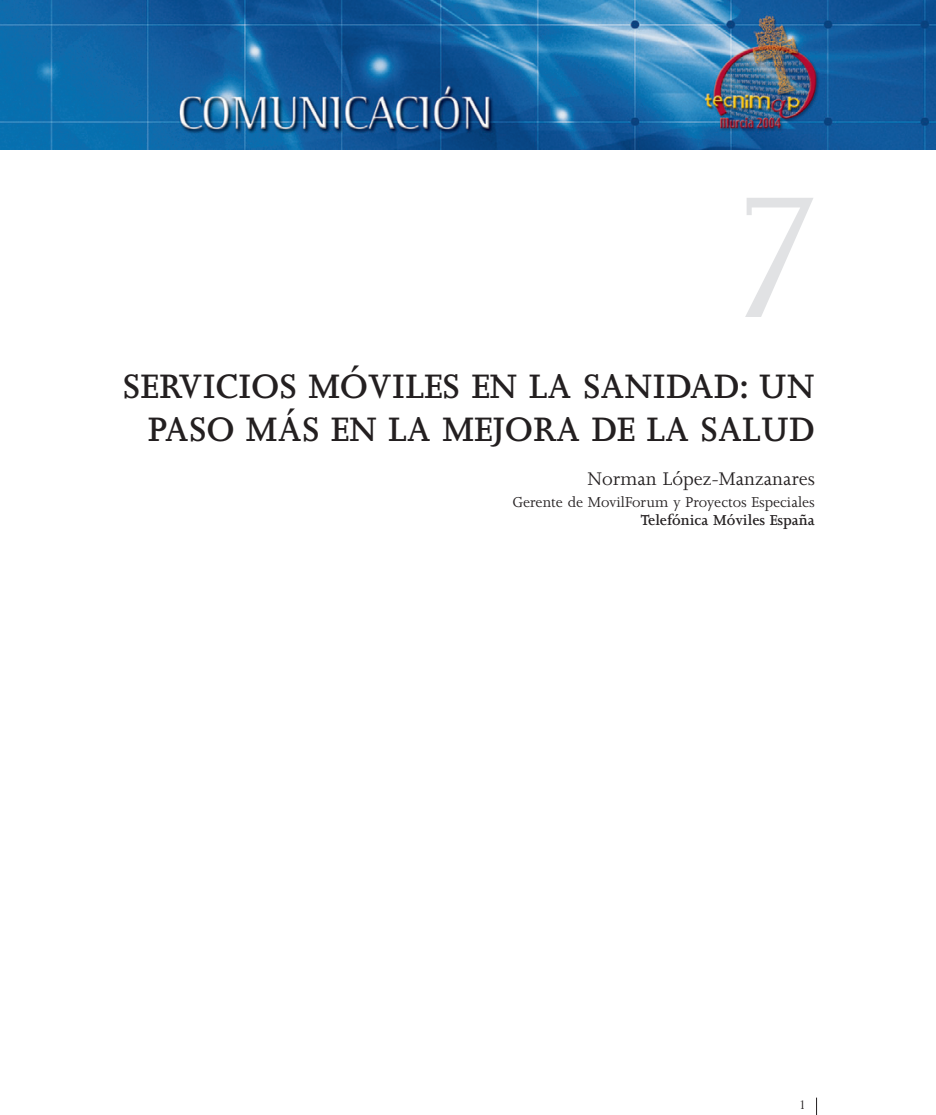
<style>
.page{position:relative;width:936px;height:1115px;background:#fff}
.page>*{position:absolute;margin:0;border:0;box-sizing:border-box;transform-origin:0 0}
.t1{font:195px "Joanna";color:#e1e2e4}
.t2{font:600 39px/42.9px "Joanna";color:#231f20;text-align:right}
.t3{font:21px "Joanna";color:#231f20}
.t4{font:16.5px "Joanna";color:#231f20}
.t5{font:600 16.5px "Joanna";color:#231f20}
.t6{font:14.25px "Joanna";color:#231f20}
</style>
<div class="page">
<img style="left:0;top:0;width:935px;height:149px">
<svg style="left:816px;top:1097px;width:1px;height:17px"></svg>
<h1 class="t1" style="left:727px;top:186px;width:103px">7</h1>
<p class="t2" style="left:122px;top:368px;width:694px">SERVICIOS MÓVILES EN LA SANIDAD: UN<br>PASO MÁS EN LA MEJORA DE LA SALUD</p>
<p class="t3" style="left:587px;top:471px;width:229px">Norman López-Manzanares</p>
<p class="t4" style="left:512px;top:496px;width:303px">Gerente de MovilForum y Proyectos Especiales</p>
<p class="t5" style="left:640px;top:514px;width:176px">Telefónica Móviles España</p>
<p class="t6" style="left:798px;top:1099px;width:9px">1</p>
</div>
